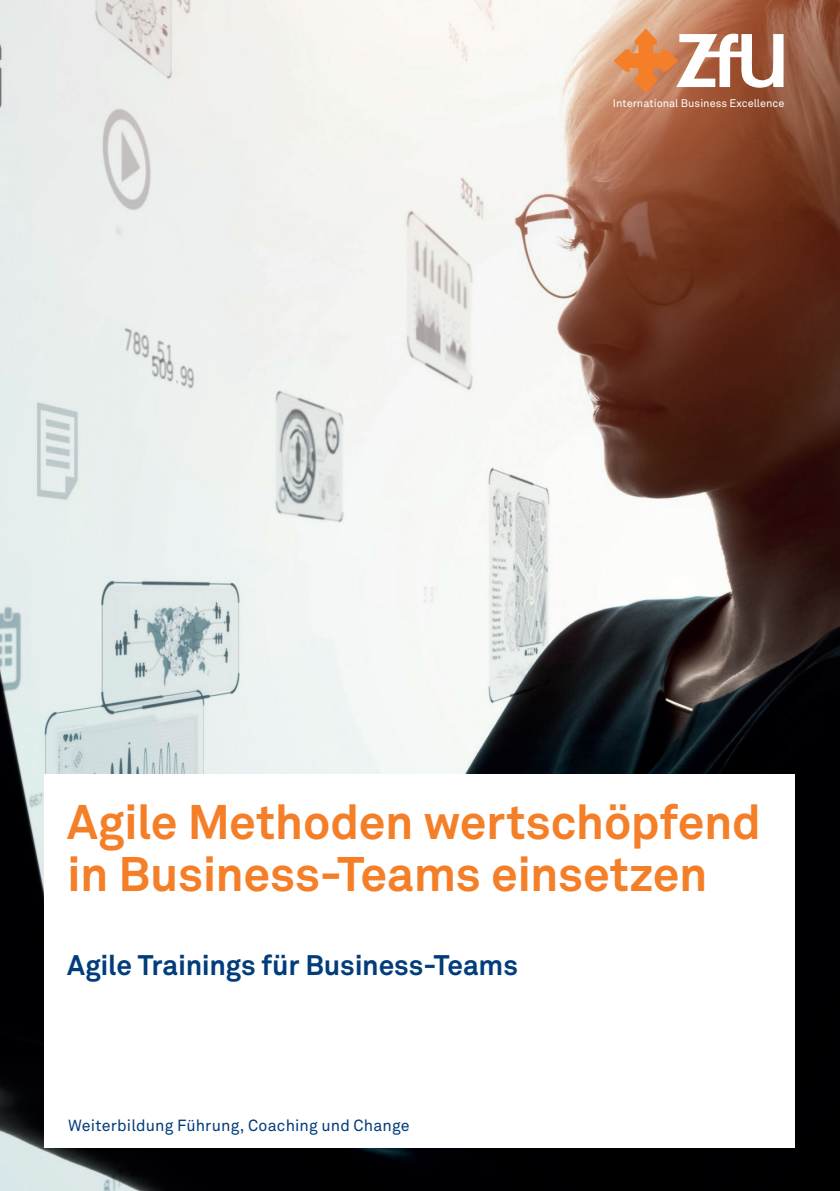
<style>
.page{position:relative;width:840px;height:1191px;background:#fff}
.page>*{position:absolute;margin:0;border:0;box-sizing:border-box;transform-origin:0 0}
.t1{font:700 48px/52px "Akkurat Office";letter-spacing:-.005em;color:#f47f28}
.t2{font:700 28px "Akkurat Office";letter-spacing:-.005em;color:#013c7b}
.t3{font:16px "Akkurat Office";letter-spacing:.01em;color:#013c7b}
.t4{font:11px "Akkurat Office";color:#fff}
</style>
<div class="page">
<img style="left:0;top:0;width:839px;height:1191px">
<svg style="left:613px;top:28px;width:170px;height:65px"></svg>
<div style="left:44px;top:774px;width:750px;height:373px;background:#fff"></div>
<p class="t4" style="left:612px;top:96px;width:173px">International Business Excellence</p>
<p class="t1" style="left:67px;top:796px;width:695px">Agile Methoden wertschöpfend in Business-Teams einsetzen</p>
<p class="t2" style="left:67px;top:947px;width:452px">Agile Trainings für Business-Teams</p>
<p class="t3" style="left:68px;top:1116px;width:343px">Weiterbildung Führung, Coaching und Change</p>
</div>
